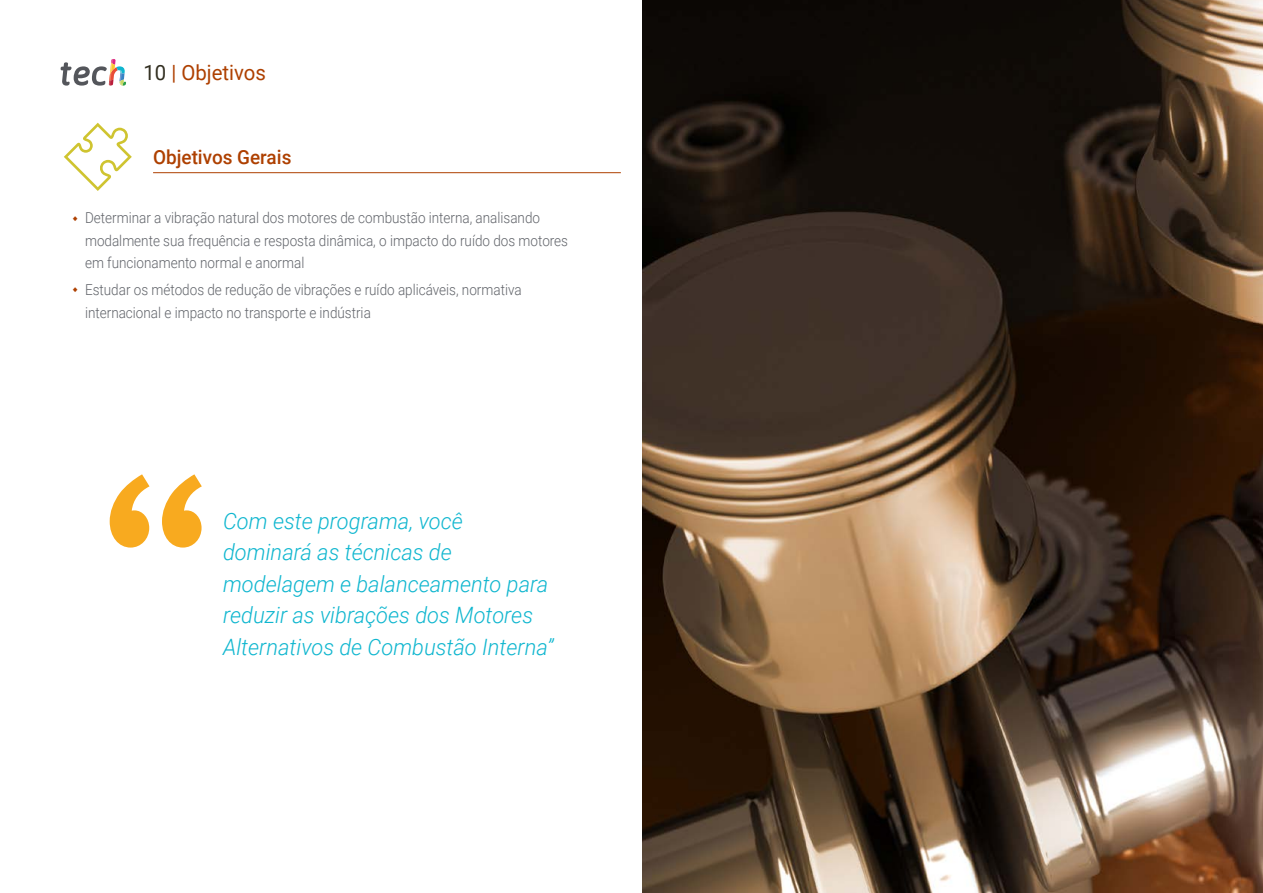
<style>
.page{position:relative;width:1263px;height:893px;background:#fff}
.page>*{position:absolute;margin:0;border:0;box-sizing:border-box;transform-origin:0 0}
.t1{font:italic 300 22.5px/31.5px "Roboto";color:#0fb6cf}
.t2{font:21px "Roboto";color:#ae4000}
.t3{font:500 19.5px "Roboto";color:#ae4000}
.t4{font:300 15px/22.5px "Roboto";color:#61646a;scale:.9 1}
.s1{color:#312e20}
</style>
<div class="page">
<hr style="left:153px;top:172px;width:468px;height:1px;background:#ae4000">
<svg style="left:64px;top:123px;width:68px;height:68px"></svg>
<img style="left:642px;top:0;width:621px;height:893px">
<svg style="left:110px;top:474px;width:92px;height:74px"></svg>
<svg style="left:61px;top:59px;width:65px;height:27px"></svg>
<h2 class="t2" style="left:144px;top:57px;width:124px"><span class="s1">10</span> | Objetivos</h2>
<h3 class="t3" style="left:153px;top:144px;width:140px">Objetivos Gerais</h3>
<p class="t4" style="left:85px;top:206px;width:538px">Determinar a vibração natural dos motores de combustão interna, analisando modalmente sua frequência e resposta dinâmica, o impacto do ruído dos motores em funcionamento normal e anormal</p>
<p class="t4" style="left:85px;top:278px;width:487px">Estudar os métodos de redução de vibrações e ruído aplicáveis, normativa internacional e impacto no transporte e indústria</p>
<h1 class="t1" style="left:223px;top:504px;width:332px">Com este programa, você dominará as técnicas de modelagem e balanceamento para reduzir as vibrações dos Motores<br>Alternativos de Combustão Interna”</h1>
</div>
